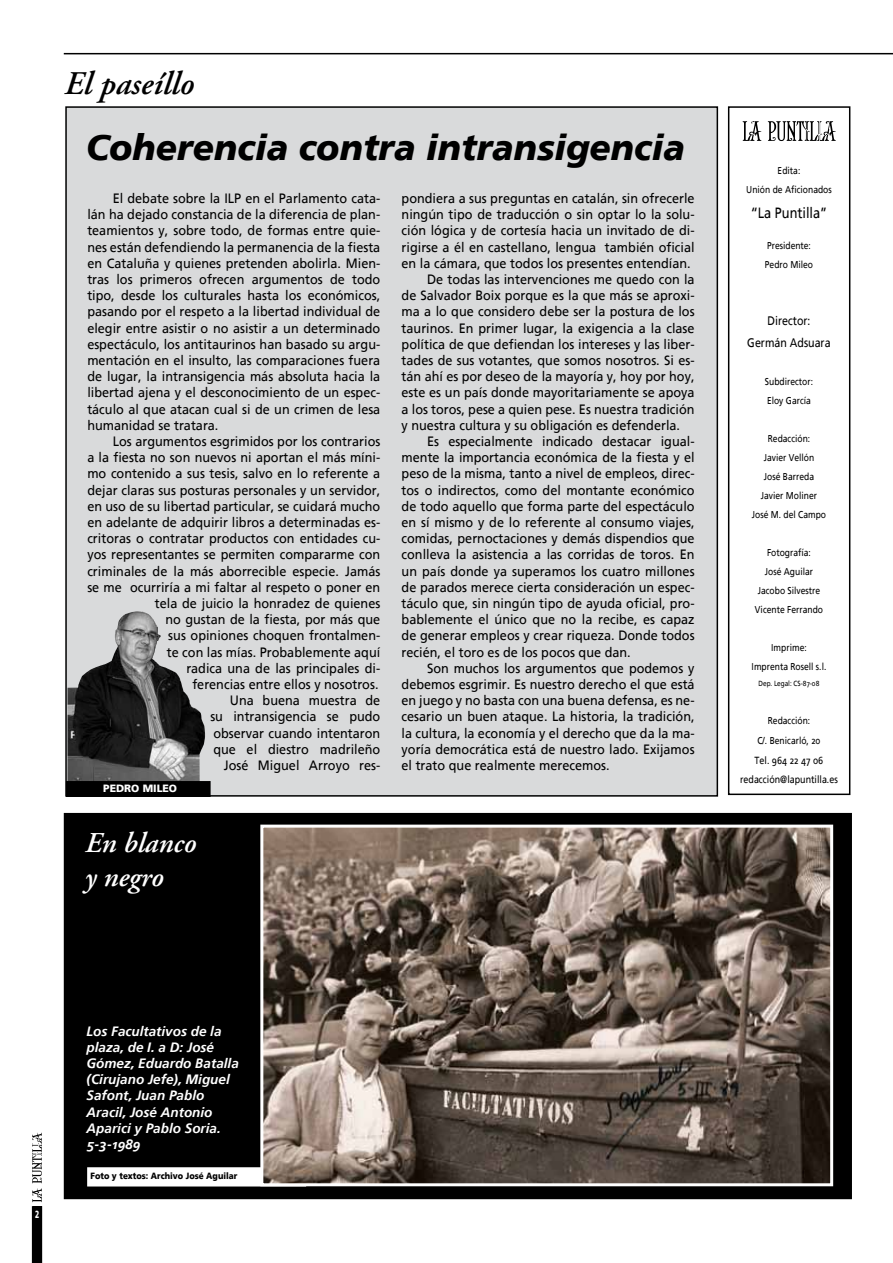
<style>
.page{position:relative;width:893px;height:1263px;background:#fff}
.page>*{position:absolute;margin:0;border:0;box-sizing:border-box;transform-origin:0 0}
.t1{font:italic 900 36px "Frutiger";color:#000}
.t2{font:italic 600 33px "Adobe Garamond Pro";color:#000}
.t3{font:italic 600 28.65px/34.5px "Adobe Garamond Pro";color:#fff}
.t4{font:14.85px "Frutiger Linotype";color:#000;scale:.86 1}
.t5{font:13.5px/16.2px "Frutiger";color:#000;text-align:justify;scale:.94 1}
.t6{font:italic 700 13.5px/16.2px "Frutiger Linotype";color:#fff}
.t7{font:12.3px/22px "Frutiger Linotype";color:#000;text-align:center;scale:.86 1}
.t8{font:900 10.5px "Frutiger";color:#fff}
.t9{font:900 10.5px "Frutiger";color:#fff;scale:.65 1}
.t10{font:10.35px/19.6px "Frutiger Linotype";color:#000;text-align:center;scale:.86 1}
.t11{font:9.9px/19px "Frutiger Linotype";color:#000;text-align:center;scale:.86 1}
.t12{font:900 9px "Frutiger";color:#000;scale:.9 1}
.t13{font:7.35px "Frutiger Linotype";color:#000;scale:.86 1}
</style>
<div class="page">
<hr style="left:64px;top:53px;width:829px;height:1px;background:#000">
<svg style="left:31px;top:1132px;width:12px;height:131px"></svg>
<div style="left:66px;top:107px;width:651px;height:689px;background:#d9dadb"></div>
<div style="left:65px;top:814px;width:785px;height:384px;background:#000"></div>
<div style="left:64px;top:813px;width:788px;height:386px;border:3px solid #000"></div>
<div style="left:87px;top:1167px;width:219px;height:19px;background:#fff;border:2px solid #fff"></div>
<div style="left:728px;top:106px;width:122px;height:689px;border:2px solid #000"></div>
<svg style="left:741px;top:108px;width:96px;height:33px"></svg>
<svg style="left:68px;top:611px;width:137px;height:170px"></svg>
<div style="left:67px;top:782px;width:143px;height:14px;background:#000"></div>
<div style="left:66px;top:781px;width:145px;height:16px;border:2px solid #000"></div>
<img style="left:264px;top:829px;width:565px;height:353px">
<div style="left:260px;top:825px;width:573px;height:361px;border:3px solid #fff"></div>
<h2 class="t2" style="left:64px;top:65px;width:131px">El paseíllo</h2>
<h1 class="t1" style="left:86px;top:126px;width:600px">Coherencia contra intransigencia</h1>
<p class="t5" style="left:87px;top:190px;width:313px;text-indent:26px">El debate sobre la ILP en el Parlamento cata&shy;lán ha dejado constancia de la diferencia de plan&shy;teamientos y, sobre todo, de formas entre quie&shy;nes están defendiendo la permanencia de la fiesta en Cataluña y quienes pretenden abolirla. Mien&shy;tras los primeros ofrecen argumentos de todo tipo, desde los culturales hasta los económicos, pasando por el respeto a la libertad individual de elegir entre asistir o no asistir a un determinado espectáculo, los antitaurinos han basado su argu&shy;mentación en el insulto, las comparaciones fuera de lugar, la intransigencia más absoluta hacia la libertad ajena y el desconocimiento de un espec&shy;táculo al que atacan cual si de un crimen de lesa humanidad se tratara.</p>
<p class="t5" style="left:87px;top:433px;width:313px;text-align:right">Los argumentos esgrimidos por los contrarios<br>a la fiesta no son nuevos ni aportan el más míni&shy;mo contenido a sus tesis, salvo en lo referente a dejar claras sus posturas personales y un servidor, en uso de su libertad particular, se cuidará mucho en adelante de adquirir libros a determinadas es&shy;critoras o contratar productos con entidades cu&shy;yos representantes se permiten compararme con criminales de la más aborrecible especie. Jamás se me ocurriría a mi faltar al respeto o poner en tela de juicio la honradez de quienes<br>no gustan de la fiesta, por más que<br>sus opiniones choquen frontalmen-<br>te con las mías. Probablemente aquí<br>radica una de las principales di-<br>ferencias entre ellos y nosotros.<br>Una buena muestra de<br>su intransigencia se pudo<br>observar cuando intentaron<br>que el diestro madrileño<br>José Miguel Arroyo res-</p>
<p class="t8" style="left:103px;top:782px;width:75px">PEDRO MILEO</p>
<h3 class="t3" style="left:85px;top:827px;width:113px">En blanco y negro</h3>
<p class="t5" style="left:402px;top:190px;width:313px">pondiera a sus preguntas en catalán, sin ofrecerle</p>
<p class="t5" style="left:402px;top:206px;width:313px">ningún tipo de traducción o sin optar lo la solu-</p>
<p class="t5" style="left:402px;top:222px;width:313px">ción lógica y de cortesía hacia un invitado de di-</p>
<p class="t5" style="left:402px;top:239px;width:313px">rigirse a él en castellano, lengua también oficial</p>
<p class="t5" style="left:402px;top:255px;width:309px">en la cámara, que todos los presentes entendían.</p>
<p class="t5" style="left:427px;top:271px;width:286px">De todas las intervenciones me quedo con la</p>
<p class="t5" style="left:402px;top:287px;width:313px">de Salvador Boix porque es la que más se aproxi-</p>
<p class="t5" style="left:402px;top:303px;width:313px">ma a lo que considero debe ser la postura de los</p>
<p class="t5" style="left:402px;top:320px;width:313px">taurinos. En primer lugar, la exigencia a la clase</p>
<p class="t5" style="left:402px;top:336px;width:313px">política de que defiendan los intereses y las liber-</p>
<p class="t5" style="left:402px;top:352px;width:313px">tades de sus votantes, que somos nosotros. Si es-</p>
<p class="t5" style="left:402px;top:368px;width:313px">tán ahí es por deseo de la mayoría y, hoy por hoy,</p>
<p class="t5" style="left:402px;top:384px;width:313px">este es un país donde mayoritariamente se apoya</p>
<p class="t5" style="left:402px;top:401px;width:313px">a los toros, pese a quien pese. Es nuestra tradición</p>
<p class="t5" style="left:402px;top:417px;width:298px">y nuestra cultura y su obligación es defenderla.</p>
<p class="t5" style="left:427px;top:433px;width:286px">Es especialmente indicado destacar igual-</p>
<p class="t5" style="left:402px;top:449px;width:313px">mente la importancia económica de la fiesta y el</p>
<p class="t5" style="left:402px;top:465px;width:313px">peso de la misma, tanto a nivel de empleos, direc-</p>
<p class="t5" style="left:402px;top:482px;width:313px">tos o indirectos, como del montante económico</p>
<p class="t5" style="left:402px;top:498px;width:313px">de todo aquello que forma parte del espectáculo</p>
<p class="t5" style="left:402px;top:514px;width:313px">en sí mismo y de lo referente al consumo viajes,</p>
<p class="t5" style="left:402px;top:530px;width:313px">comidas, pernoctaciones y demás dispendios que</p>
<p class="t5" style="left:402px;top:546px;width:313px">conlleva la asistencia a las corridas de toros. En</p>
<p class="t5" style="left:402px;top:563px;width:313px">un país donde ya superamos los cuatro millones</p>
<p class="t5" style="left:402px;top:579px;width:313px">de parados merece cierta consideración un espec-</p>
<p class="t5" style="left:402px;top:595px;width:313px">táculo que, sin ningún tipo de ayuda oficial, pro-</p>
<p class="t5" style="left:402px;top:611px;width:313px">bablemente el único que no la recibe, es capaz</p>
<p class="t5" style="left:402px;top:627px;width:313px">de generar empleos y crear riqueza. Donde todos</p>
<p class="t5" style="left:402px;top:644px;width:245px">recién, el toro es de los pocos que dan.</p>
<p class="t5" style="left:427px;top:660px;width:286px">Son muchos los argumentos que podemos y</p>
<p class="t5" style="left:402px;top:676px;width:313px">debemos esgrimir. Es nuestro derecho el que está</p>
<p class="t5" style="left:402px;top:692px;width:313px">en juego y no basta con una buena defensa, es ne-</p>
<p class="t5" style="left:402px;top:708px;width:313px">cesario un buen ataque. La historia, la tradición,</p>
<p class="t5" style="left:402px;top:725px;width:313px">la cultura, la economía y el derecho que da la ma-</p>
<p class="t5" style="left:402px;top:741px;width:313px">yoría democrática está de nuestro lado. Exijamos</p>
<p class="t5" style="left:402px;top:757px;width:223px">el trato que realmente merecemos.</p>
<p class="t11" style="left:746px;top:161px;width:101px">Edita:<br>Unión de Aficionados</p>
<p class="t4" style="left:751px;top:204px;width:91px">“La Puntilla”</p>
<p class="t11" style="left:765px;top:236px;width:58px;text-align:left">Presidente:<br>Pedro Mileo</p>
<p class="t7" style="left:747px;top:309px;width:98px">Director:<br>Germán Adsuara</p>
<p class="t11" style="left:765px;top:372px;width:58px;text-align:left">Subdirector:<br>Eloy García</p>
<p class="t11" style="left:752px;top:429px;width:88px">Redacción:<br>Javier Vellón<br>José Barreda<br>Javier Moliner<br>José M. del Campo</p>
<p class="t11" style="left:755px;top:543px;width:81px">Fotografía:<br>José Aguilar<br>Jacobo Silvestre<br>Vicente Ferrando</p>
<p class="t11" style="left:752px;top:638px;width:88px">Imprime:<br>Imprenta Rosell s.l.</p>
<p class="t13" style="left:758px;top:679px;width:72px">Dep. Legal: CS-87-08</p>
<p class="t11" style="left:757px;top:711px;width:75px;line-height:19.5px">Redacción:<br>C/. Benicarló, 20</p>
<p class="t10" style="left:740px;top:750px;width:115px">Tel. 964 22 47 06 redacción@lapuntilla.es</p>
<p class="t9" style="left:35px;top:1207px;width:8px">2</p>
<p class="t6" style="left:87px;top:1023px;width:154px">Los Facultativos de la plaza, de I. a D: José<br>Gómez, Eduardo Batalla (Cirujano Jefe), Miguel<br>Safont, Juan Pablo<br>Aracil, José Antonio<br>Aparici y Pablo Soria.<br>5-3-1989</p>
<p class="t12" style="left:91px;top:1171px;width:165px">Foto y textos: Archivo José Aguilar</p>
</div>
